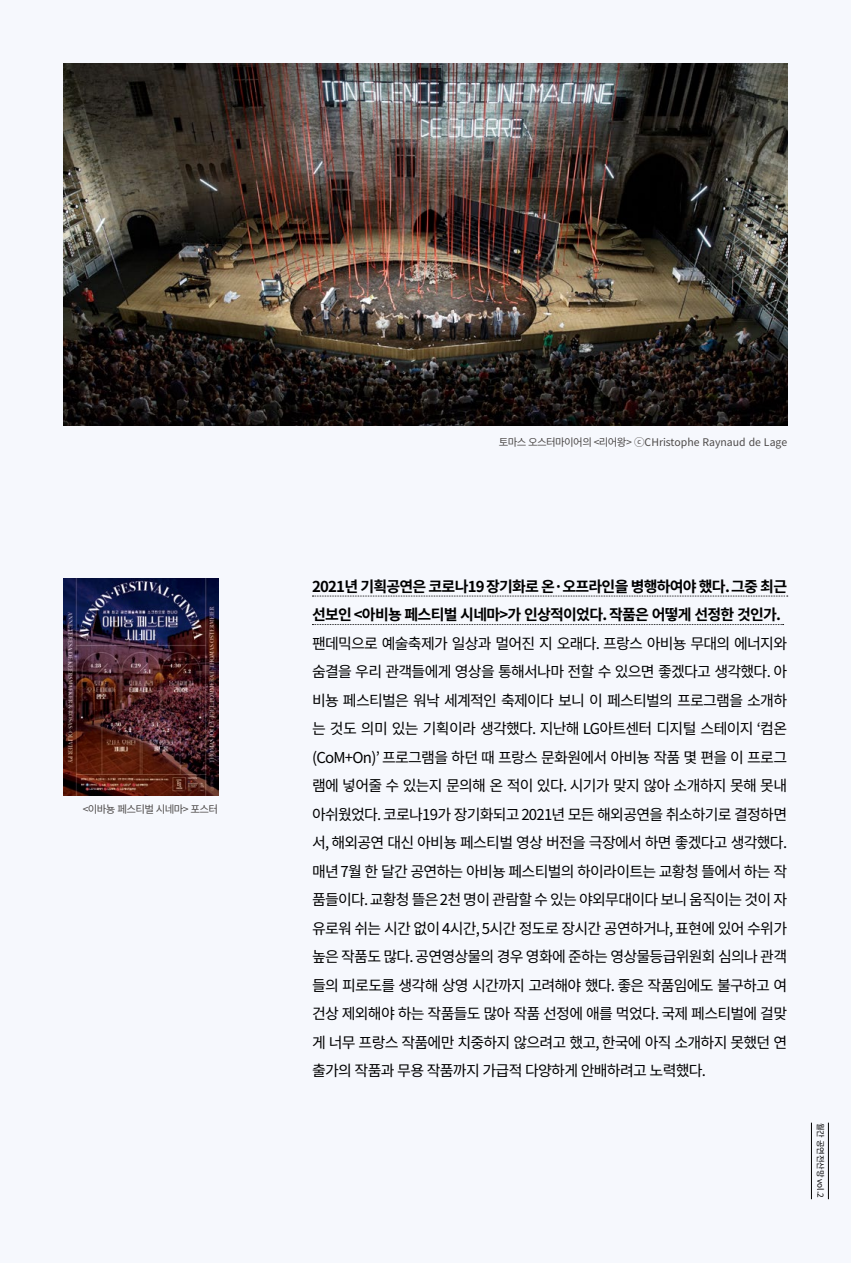
<style>
.page{position:relative;width:851px;height:1263px;background:#fff}
.page>*{position:absolute;margin:0;border:0;box-sizing:border-box;transform-origin:0 0}
.t1{font:15px/28.5px "Noto Sans CJ Kkr";letter-spacing:-.05em;color:#000;text-align:justify}
.t2{font:700 15px/28.5px "Noto Sans CJ Kkr";letter-spacing:-.05em;color:#000}
.t3{font:10.5px "Noto Sans CJ Kkr";color:#4c4948}
.t4{font:10.5px "Noto Sans CJ Kkr";letter-spacing:-.06em;color:#4c4948}
.t5{font:8.25px "Noto Sans CJ Kkr";letter-spacing:-.025em;color:#000}
</style>
<div class="page">
<div style="left:0;top:0;width:850px;height:1263px;background:#f6f8fd"></div>
<svg style="left:312px;top:596px;width:475px;height:1px"></svg>
<svg style="left:312px;top:624px;width:471px;height:1px"></svg>
<img style="left:64px;top:64px;width:723px;height:361px">
<img style="left:64px;top:578px;width:154px;height:217px">
<hr style="left:828px;top:1123px;width:1px;height:76px;background:#000">
<hr style="left:811px;top:1123px;width:1px;height:76px;background:#000">
<p class="t4" style="left:83px;top:803px;width:137px">&lt;이바뇽 페스티벌 시네마&gt; 포스터</p>
<p class="t3" style="left:498px;top:436px;width:290px">토마스 오스터마이어의 &lt;리어왕&gt; ⓒCHristophe Raynaud de Lage</p>
<p class="t2" style="left:312px;top:572px;width:476px">2021년 기획공연은 코로나19 장기화로 온·오프라인을 병행하여야 했다. 그중 최근 선보인 &lt;아비뇽 페스티벌 시네마&gt;가 인상적이었다. 작품은 어떻게 선정한 것인가.</p>
<p class="t1" style="left:312px;top:629px;width:476px">팬데믹으로 예술축제가 일상과 멀어진 지 오래다. 프랑스 아비뇽 무대의 에너지와 숨결을 우리 관객들에게 영상을 통해서나마 전할 수 있으면 좋겠다고 생각했다. 아 비뇽 페스티벌은 워낙 세계적인 축제이다 보니 이 페스티벌의 프로그램을 소개하 는 것도 의미 있는 기획이라 생각했다. 지난해 LG아트센터 디지털 스테이지 ‘컴온 (CoM+On)’ 프로그램을 하던 때 프랑스 문화원에서 아비뇽 작품 몇 편을 이 프로그 램에 넣어줄 수 있는지 문의해 온 적이 있다. 시기가 맞지 않아 소개하지 못해 못내 아쉬웠었다. 코로나19가 장기화되고 2021년 모든 해외공연을 취소하기로 결정하면 서, 해외공연 대신 아비뇽 페스티벌 영상 버전을 극장에서 하면 좋겠다고 생각했다. 매년 7월 한 달간 공연하는 아비뇽 페스티벌의 하이라이트는 교황청 뜰에서 하는 작 품들이다. 교황청 뜰은 2천 명이 관람할 수 있는 야외무대이다 보니 움직이는 것이 자 유로워 쉬는 시간 없이 4시간, 5시간 정도로 장시간 공연하거나, 표현에 있어 수위가 높은 작품도 많다. 공연영상물의 경우 영화에 준하는 영상물등급위원회 심의나 관객 들의 피로도를 생각해 상영 시간까지 고려해야 했다. 좋은 작품임에도 불구하고 여 건상 제외해야 하는 작품들도 많아 작품 선정에 애를 먹었다. 국제 페스티벌에 걸맞 게 너무 프랑스 작품에만 치중하지 않으려고 했고, 한국에 아직 소개하지 못했던 연 출가의 작품과 무용 작품까지 가급적 다양하게 안배하려고 노력했다.</p>
<p class="t5" style="left:824px;top:1123px;width:76px;rotate:90deg">월간 공연전산망 vol.2</p>
</div>
